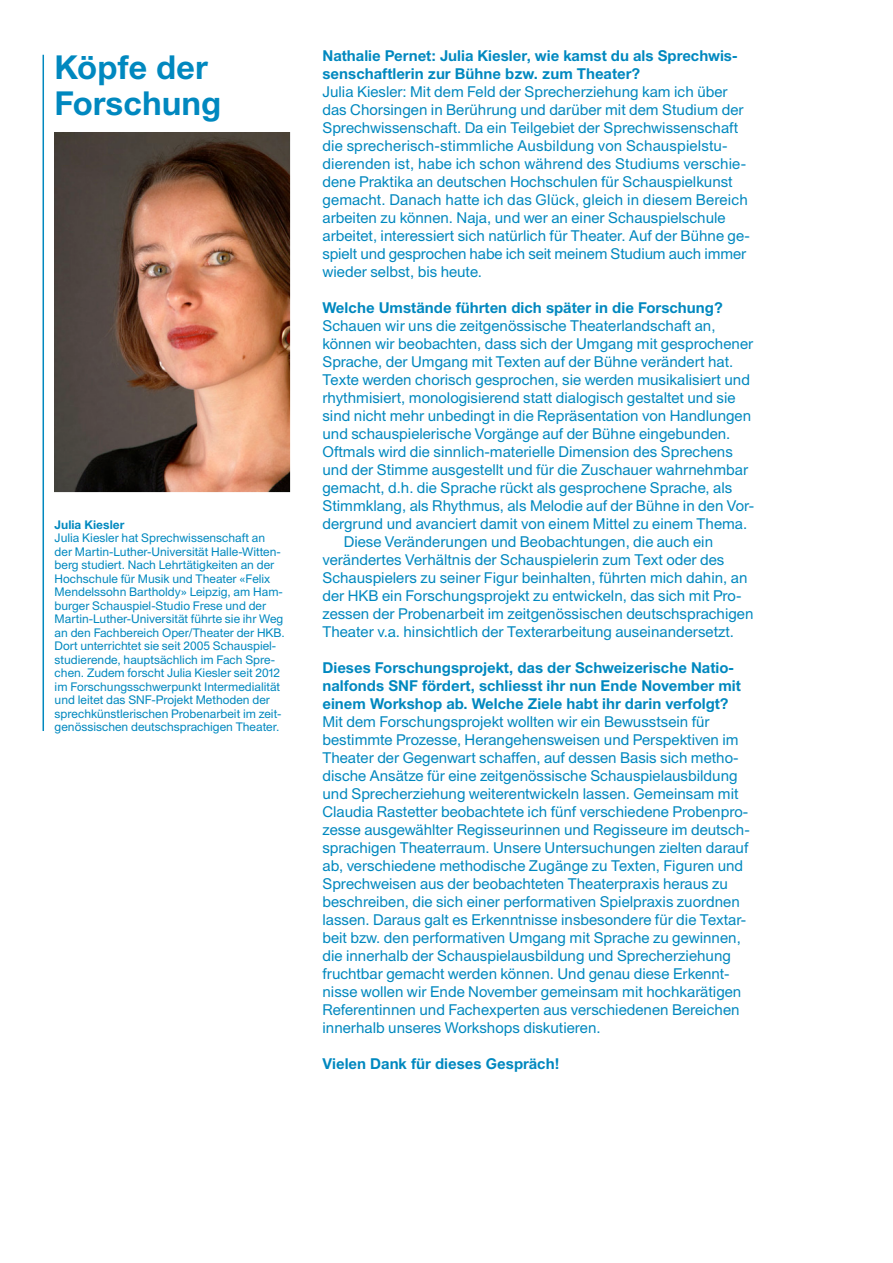
<style>
.page{position:relative;width:893px;height:1263px;background:#fff}
.page>*{position:absolute;margin:0;border:0;box-sizing:border-box;transform-origin:0 0}
.Header_2{font:700 33px "Union";letter-spacing:-.005em;color:#0088bf}
.Absatz_Texte{font:15px/18px "Union";color:#0088bf}
.Absatz_Text_mit{font:15px/18px "Union";color:#0088bf}
.Header_3{font:700 15px/18px "Union";color:#0088bf}
.Absatz_Texte-2{font:700 15px "Union";color:#0088bf}
.Marginalspalte_Lauft{font:12px/13.5px "Union";color:#0088bf}
.Marginalspalte_Titel{font:700 12px "Union";color:#0088bf}
</style>
<div class="page">
<img style="left:55px;top:133px;width:236px;height:360px">
<hr style="left:43px;top:55px;width:1px;height:676px;background:#0088bf">
<p class="Header_2" style="left:55px;top:47px;width:155px">Köpfe der</p>
<p class="Header_2" style="left:55px;top:83px;width:168px">Forschung</p>
<p class="Marginalspalte_Titel" style="left:55px;top:517px;width:71px">Julia Kiesler</p>
<p class="Marginalspalte_Lauft" style="left:55px;top:531px;width:232px">Julia Kiesler hat Sprechwissenschaft an der Martin-Luther-Universität Halle-Witten&shy;berg studiert. Nach Lehrtätigkeiten an der Hochschule für Musik und Theater «Felix Mendelssohn Bartholdy» Leipzig, am Ham&shy;burger Schauspiel-Studio Frese und der Martin-Luther-Universität führte sie ihr Weg an den Fachbereich Oper/Theater der HKB.<br>Dort unterrichtet sie seit 2005 Schauspiel&shy;studierende, hauptsächlich im Fach Spre&shy;chen. Zudem forscht Julia Kiesler seit 2012 im Forschungsschwerpunkt Intermedialität und leitet das SNF-Projekt Methoden der sprechkünstlerischen Probenarbeit im zeit&shy;genössischen deutschsprachigen Theater.</p>
<p class="Header_3" style="left:322px;top:46px;width:417px">Nathalie Pernet: Julia Kiesler, wie kamst du als Sprechwis&shy;senschaftlerin zur Bühne bzw. zum Theater?</p>
<p class="Absatz_Texte" style="left:322px;top:82px;width:429px">Julia Kiesler: Mit dem Feld der Sprecherziehung kam ich über das Chorsingen in Berührung und darüber mit dem Studium der Sprechwissenschaft. Da ein Teilgebiet der Sprechwissenschaft die sprecherisch-stimmliche Ausbildung von Schauspielstu&shy;dierenden ist, habe ich schon während des Studiums verschie&shy;dene Praktika an deutschen Hochschulen für Schauspielkunst gemacht. Danach hatte ich das Glück, gleich in diesem Bereich arbeiten zu können. Naja, und wer an einer Schauspielschule arbeitet, interessiert sich natürlich für Theater. Auf der Bühne ge&shy;spielt und gesprochen habe ich seit meinem Studium auch immer wieder selbst, bis heute.</p>
<p class="Header_3" style="left:322px;top:298px;width:402px">Welche Umstände führten dich später in die Forschung?</p>
<p class="Absatz_Texte" style="left:322px;top:316px;width:433px">Schauen wir uns die zeitgenössische Theaterlandschaft an, können wir beobachten, dass sich der Umgang mit gesprochener Sprache, der Umgang mit Texten auf der Bühne verändert hat.<br>Texte werden chorisch gesprochen, sie werden musikalisiert und rhythmisiert, monologisierend statt dialogisch gestaltet und sie sind nicht mehr unbedingt in die Repräsentation von Handlungen und schauspielerische Vorgänge auf der Bühne eingebunden.<br>Oftmals wird die sinnlich-materielle Dimension des Sprechens und der Stimme ausgestellt und für die Zuschauer wahrnehmbar gemacht, d.h. die Sprache rückt als gesprochene Sprache, als Stimmklang, als Rhythmus, als Melodie auf der Bühne in den Vor&shy;dergrund und avanciert damit von einem Mittel zu einem Thema.</p>
<p class="Absatz_Text_mit" style="left:322px;top:532px;width:433px;text-indent:21px">Diese Veränderungen und Beobachtungen, die auch ein verändertes Verhältnis der Schauspielerin zum Text oder des Schauspielers zu seiner Figur beinhalten, führten mich dahin, an der HKB ein Forschungsprojekt zu entwickeln, das sich mit Pro&shy;zessen der Probenarbeit im zeitgenössischen deutschsprachigen Theater v.a. hinsichtlich der Texterarbeitung auseinandersetzt.</p>
<p class="Header_3" style="left:322px;top:658px;width:420px">Dieses Forschungsprojekt, das der Schweizerische Natio&shy;nalfonds SNF fördert, schliesst ihr nun Ende November mit einem Workshop ab. Welche Ziele habt ihr darin verfolgt?</p>
<p class="Absatz_Texte" style="left:322px;top:712px;width:429px">Mit dem Forschungsprojekt wollten wir ein Bewusstsein für bestimmte Prozesse, Herangehensweisen und Perspektiven im Theater der Gegenwart schaffen, auf dessen Basis sich metho&shy;dische Ansätze für eine zeitgenössische Schauspielausbildung und Sprecherziehung weiterentwickeln lassen. Gemeinsam mit Claudia Rastetter beobachtete ich fünf verschiedene Probenpro&shy;zesse ausgewählter Regisseurinnen und Regisseure im deutsch&shy;sprachigen Theaterraum. Unsere Untersuchungen zielten darauf ab, verschiedene methodische Zugänge zu Texten, Figuren und Sprechweisen aus der beobachteten Theaterpraxis heraus zu beschreiben, die sich einer performativen Spielpraxis zuordnen lassen. Daraus galt es Erkenntnisse insbesondere für die Textar&shy;beit bzw. den performativen Umgang mit Sprache zu gewinnen, die innerhalb der Schauspielausbildung und Sprecherziehung fruchtbar gemacht werden können. Und genau diese Erkennt&shy;nisse wollen wir Ende November gemeinsam mit hochkarätigen Referentinnen und Fachexperten aus verschiedenen Bereichen innerhalb unseres Workshops diskutieren.</p>
<p class="Absatz_Texte-2" style="left:322px;top:1054px;width:238px">Vielen Dank für dieses Gespräch!</p>
</div>
